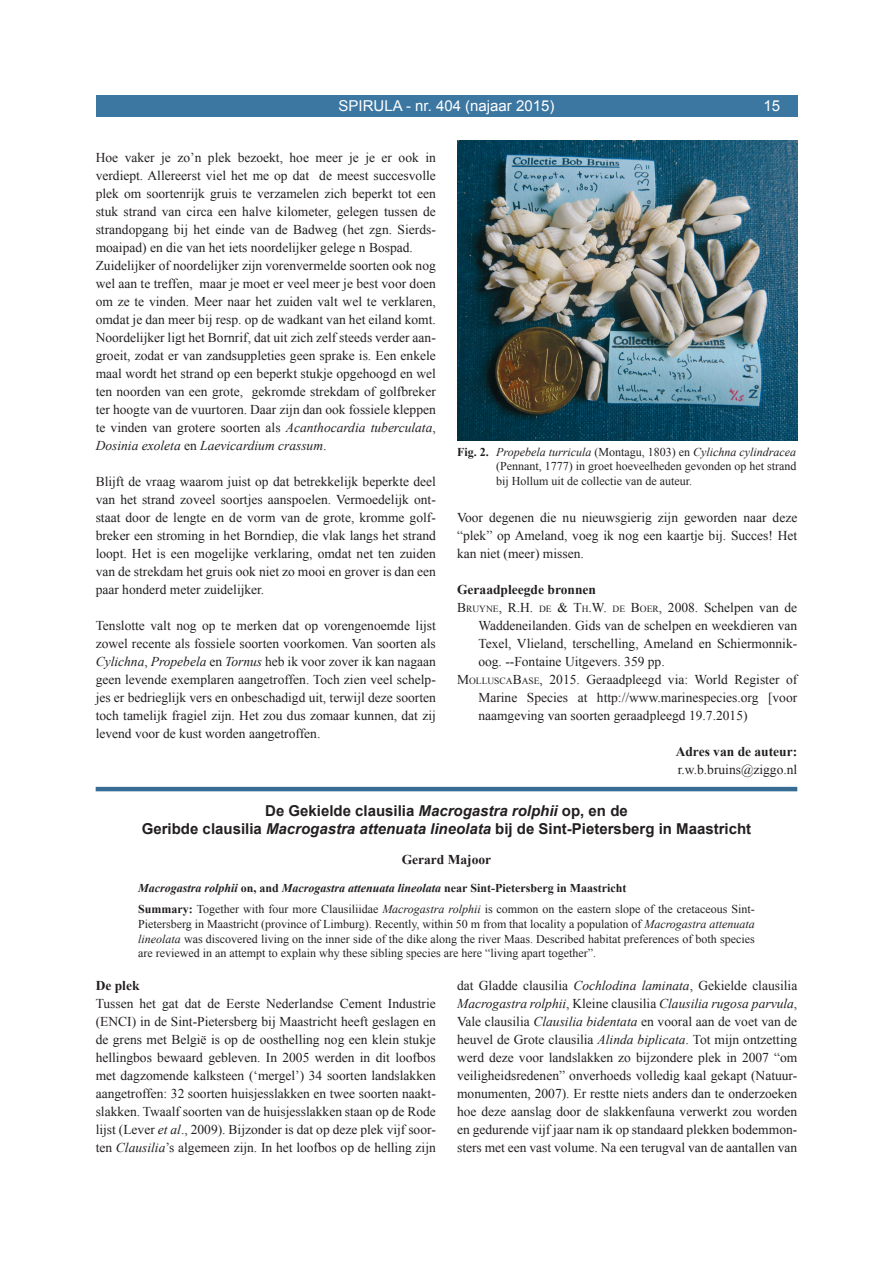
<style>
.page{position:relative;width:893px;height:1263px;background:#fff}
.page>*{position:absolute;margin:0;border:0;box-sizing:border-box;transform-origin:0 0}
.t1{font:700 15px/18px "Arial";color:#231f20;text-align:center}
.t2{font:15px "Arial";color:#fff}
.t3{font:13.5px/18px "Times New Roman";color:#231f20;text-align:justify}
.t4{font:700 13.5px "Times New Roman";color:#231f20}
.t5{font:12px/14.4px "Times New Roman";color:#231f20;text-align:justify}
.s1{font-style:italic}
.s2{font-weight:700}
.s3{font-size:9.45px}
.s4{font-weight:700;font-style:italic}
</style>
<div class="page">
<div style="left:96px;top:96px;width:701px;height:21px;background:#3c77a2"></div>
<img style="left:457px;top:141px;width:340px;height:299px">
<hr style="left:96px;top:787px;width:701px;height:4px;background:#376d95">
<p class="t2" style="left:338px;top:96px;width:217px">SPIRULA - nr. 404 (najaar 2015)</p>
<p class="t2" style="left:763px;top:96px;width:18px">15</p>
<p class="t3" style="left:96px;top:148px;width:342px;text-align:left">Hoe vaker je zo’n plek bezoekt, hoe meer je je er ook in verdiept. Allereerst viel het me op dat de meest succesvolle plek om soortenrijk gruis te verzamelen zich beperkt tot een stuk strand van circa een halve kilometer, gelegen tussen de strandopgang bij het einde van de Badweg (het zgn. Sierds&shy;moaipad) en die van het iets noordelijker gelege n Bospad.<br>Zuidelijker of noordelijker zijn vorenvermelde soorten ook nog wel aan te treffen, maar je moet er veel meer je best voor doen om ze te vinden. Meer naar het zuiden valt wel te verklaren, omdat je dan meer bij resp. op de wadkant van het eiland komt.<br>Noordelijker ligt het Bornrif, dat uit zich zelf steeds verder aan&shy;groeit, zodat er van zandsuppleties geen sprake is. Een enkele maal wordt het strand op een beperkt stukje opgehoogd en wel ten noorden van een grote, gekromde strekdam of golfbreker ter hoogte van de vuurtoren. Daar zijn dan ook fossiele kleppen te vinden van grotere soorten als <span class="s1">Acanthocardia tuberculata</span>, <span class="s1">Dosinia exoleta</span> en <span class="s1">Laevicardium crassum</span>.</p>
<p class="t3" style="left:96px;top:472px;width:342px">Blijft de vraag waarom juist op dat betrekkelijk beperkte deel van het strand zoveel soortjes aanspoelen. Vermoedelijk ont&shy;staat door de lengte en de vorm van de grote, kromme golf&shy;breker een stroming in het Borndiep, die vlak langs het strand loopt. Het is een mogelijke verklaring, omdat net ten zuiden van de strekdam het gruis ook niet zo mooi en grover is dan een paar honderd meter zuidelijker.</p>
<p class="t3" style="left:96px;top:616px;width:342px">Tenslotte valt nog op te merken dat op vorengenoemde lijst zowel recente als fossiele soorten voorkomen. Van soorten als <span class="s1">Cylichna</span>, <span class="s1">Propebela</span> en <span class="s1">Tornus</span> heb ik voor zover ik kan nagaan geen levende exemplaren aangetroffen. Toch zien veel schelp&shy;jes er bedrieglijk vers en onbeschadigd uit, terwijl deze soorten toch tamelijk fragiel zijn. Het zou dus zomaar kunnen, dat zij levend voor de kust worden aangetroffen.</p>
<p class="t5" style="left:496px;top:444px;width:302px;text-indent:-39px"><span class="s2">Fig. 2.</span> <span class="s1">Propebela turricula</span> (Montagu, 1803) en <span class="s1">Cylichna cylindracea </span>(Pennant, 1777) in groet hoeveelheden gevonden op het strand bij Hollum uit de collectie van de auteur.</p>
<p class="t3" style="left:457px;top:508px;width:342px">Voor degenen die nu nieuwsgierig zijn geworden naar deze “plek” op Ameland, voeg ik nog een kaartje bij. Succes! Het kan niet (meer) missen.</p>
<p class="t4" style="left:457px;top:580px;width:140px">Geraadpleegde bronnen</p>
<p class="t3" style="left:457px;top:598px;width:342px">B<span class="s3">RUYNE</span>, R.H. <span class="s3">DE</span> &amp; T<span class="s3">H</span>.W. <span class="s3">DE</span> B<span class="s3">OER</span>, 2008. Schelpen van de</p>
<p class="t3" style="left:478px;top:616px;width:320px">Waddeneilanden. Gids van de schelpen en weekdieren van</p>
<p class="t3" style="left:478px;top:634px;width:320px">Texel, Vlieland, terschelling, Ameland en Schiermonnik-</p>
<p class="t3" style="left:478px;top:652px;width:188px">oog. --Fontaine Uitgevers. 359 pp.</p>
<p class="t3" style="left:457px;top:670px;width:342px">M<span class="s3">OLLUSCA</span>B<span class="s3">ASE</span>, 2015. Geraadpleegd via: World Register of</p>
<p class="t3" style="left:478px;top:688px;width:320px">Marine Species at http://www.marinespecies.org [voor</p>
<p class="t3" style="left:478px;top:706px;width:271px">naamgeving van soorten geraadpleegd 19.7.2015)</p>
<p class="t3" style="left:676px;top:742px;width:123px"><span class="s2">Adres van de auteur: </span>r.w.b.bruins@ziggo.nl</p>
<p class="t1" style="left:142px;top:802px;width:611px">De Gekielde clausilia <span class="s1">Macrogastra rolphii</span> op, en de<br>Geribde clausilia <span class="s1">Macrogastra attenuata lineolata</span> bij de Sint-Pietersberg in Maastricht</p>
<p class="t4" style="left:402px;top:850px;width:91px">Gerard Majoor</p>
<p class="t5" style="left:138px;top:877px;width:618px;line-height:21.8px"><span class="s4">Macrogastra rolphii</span> <span class="s2">on, and</span> <span class="s4">Macrogastra attenuata lineolata</span> <span class="s2">near Sint-Pietersberg in Maastricht<br>Summary:</span> Together with four more Clausiliidae <span class="s1">Macrogastra rolphii</span> is common on the eastern slope of the cretaceous Sint-</p>
<p class="t5" style="left:138px;top:916px;width:618px">Pietersberg in Maastricht (province of Limburg). Recently, within 50 m from that locality a population of <span class="s1">Macrogastra attenuata lineolata</span> was discovered living on the inner side of the dike along the river Maas. Described habitat preferences of both species are reviewed in an attempt to explain why these sibling species are here “living apart together”.</p>
<p class="t3" style="left:96px;top:976px;width:342px;text-align:left"><span class="s2">De plek<br></span>Tussen het gat dat de Eerste Nederlandse Cement Industrie (ENCI) in de Sint-Pietersberg bij Maastricht heeft geslagen en de grens met België is op de oosthelling nog een klein stukje hellingbos bewaard gebleven. In 2005 werden in dit loofbos met dagzomende kalksteen (‘mergel’) 34 soorten landslakken aangetroffen: 32 soorten huisjesslakken en twee soorten naakt&shy;slakken. Twaalf soorten van de huisjesslakken staan op de Rode lijst (Lever <span class="s1">et al</span>., 2009). Bijzonder is dat op deze plek vijf soor&shy;ten <span class="s1">Clausilia</span>’s algemeen zijn. In het loofbos op de helling zijn</p>
<p class="t3" style="left:457px;top:976px;width:342px">dat Gladde clausilia <span class="s1">Cochlodina laminata</span>, Gekielde clausilia <span class="s1">Macrogastra rolphii</span>, Kleine clausilia <span class="s1">Clausilia rugosa parvula</span>, Vale clausilia <span class="s1">Clausilia bidentata</span> en vooral aan de voet van de heuvel de Grote clausilia <span class="s1">Alinda biplicata</span>. Tot mijn ontzetting werd deze voor landslakken zo bijzondere plek in 2007 “om veiligheidsredenen” onverhoeds volledig kaal gekapt (Natuur&shy;monumenten, 2007). Er restte niets anders dan te onderzoeken hoe deze aanslag door de slakkenfauna verwerkt zou worden en gedurende vijf jaar nam ik op standaard plekken bodemmon&shy;sters met een vast volume. Na een terugval van de aantallen van</p>
</div>
